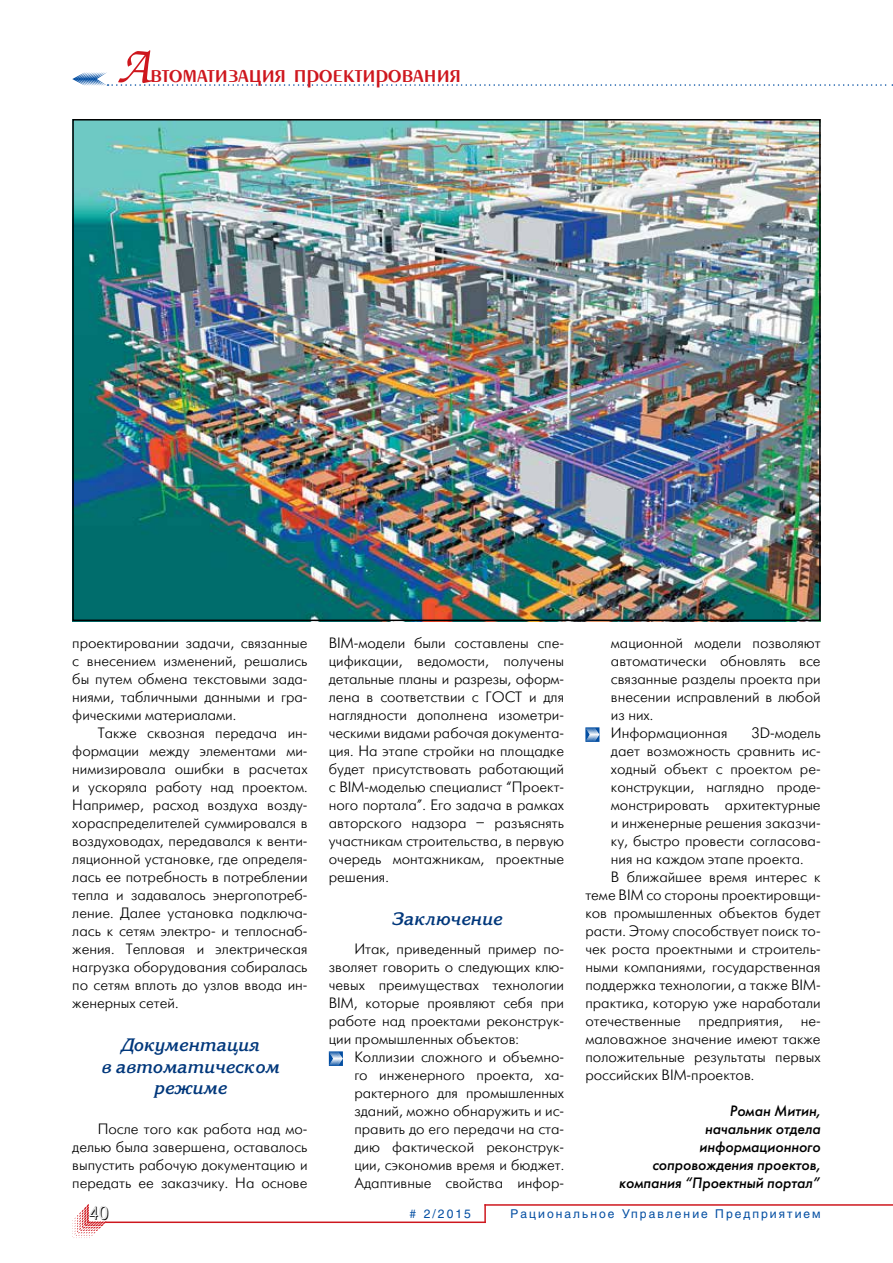
<style>
.page{position:relative;width:893px;height:1263px;background:#fff}
.page>*{position:absolute;margin:0;border:0;box-sizing:border-box;transform-origin:0 0}
.t1{font:27px "Penta Demi";color:#ce171e}
.t2{font:italic 700 18px/21.6px "Korinna C";color:#00377b;text-align:center}
.t3{font:18px "Futuris Shadow C";color:#000}
.t4{font:15px/18px "Futuris Light C";color:#000;text-align:justify}
.t5{font:italic 15px/18px "Futuris C";color:#000;text-align:right}
.t6{font:12px "Helios";letter-spacing:.17em;color:#034ea2}
.s1{font-family:"Zapf Chancery C";font-size:54px}
</style>
<div class="page">
<svg style="left:72px;top:1204px;width:34px;height:34px"></svg>
<svg style="left:484px;top:1206px;width:2px;height:15px"></svg>
<hr style="left:105px;top:1221px;width:381px;height:2px;background:#ce171e">
<hr style="left:484px;top:1204px;width:409px;height:2px;background:#ce171e">
<svg style="left:72px;top:72px;width:821px;height:14px"></svg>
<svg style="left:329px;top:1051px;width:14px;height:15px"></svg>
<svg style="left:585px;top:727px;width:14px;height:15px"></svg>
<img style="left:75px;top:122px;width:743px;height:496px">
<h1 class="t1" style="left:117px;top:60px;width:346px"><span class="s1">А</span>втоматизация проектирования</h1>
<p class="t4" style="left:72px;top:634px;width:237px">проектировании задачи, связанные с внесением изменений, решались бы путем обмена текстовыми зада&shy;ниями, табличными данными и гра&shy;фическими материалами.</p>
<p class="t4" style="left:72px;top:724px;width:237px;text-indent:26px">Также сквозная передача ин&shy;формации между элементами ми&shy;нимизировала ошибки в расчетах и ускоряла работу над проектом.<br>Например, расход воздуха возду&shy;хораспределителей суммировался в воздуховодах, передавался к венти&shy;ляционной установке, где определя&shy;лась ее потребность в потреблении тепла и задавалось энергопотреб&shy;ление. Далее установка подключа&shy;лась к сетям электро- и теплоснаб&shy;жения. Тепловая и электрическая нагрузка оборудования собиралась по сетям вплоть до узлов ввода ин&shy;женерных сетей.</p>
<p class="t2" style="left:101px;top:1035px;width:180px">Документация<br>в автоматическом режиме</p>
<p class="t4" style="left:72px;top:1120px;width:237px;text-indent:26px">После того как работа над мо&shy;делью была завершена, оставалось выпустить рабочую документацию и передать ее заказчику. На основе</p>
<p class="t4" style="left:329px;top:634px;width:237px">BIM-модели были составлены спе&shy;цификации, ведомости, получены детальные планы и разрезы, оформ&shy;лена в соответствии с ГОСТ и для наглядности дополнена изометри&shy;ческими видами рабочая документа&shy;ция. На этапе стройки на площадке будет присутствовать работающий с BIM-моделью специалист “Проект&shy;ного портала”. Его задача в рамках авторского надзора – разъяснять участникам строительства, в первую очередь монтажникам, проектные решения.</p>
<p class="t2" style="left:391px;top:909px;width:112px">Заключение</p>
<p class="t4" style="left:329px;top:940px;width:237px;text-indent:26px">Итак, приведенный пример по&shy;зволяет говорить о следующих клю&shy;чевых преимуществах технологии BIM, которые проявляют себя при работе над проектами реконструк&shy;ции промышленных объектов:</p>
<p class="t4" style="left:354px;top:1048px;width:211px">Коллизии сложного и объемно&shy;го инженерного проекта, ха&shy;рактерного для промышленных зданий, можно обнаружить и ис&shy;править до его передачи на ста&shy;дию фактической реконструк&shy;ции, сэкономив время и бюджет.<br>Адаптивные свойства инфор-</p>
<p class="t4" style="left:611px;top:634px;width:211px;text-align:left">мационной модели позволяют автоматически обновлять все связанные разделы проекта при внесении исправлений в любой из них.<br>Информационная</p>
<p class="t4" style="left:751px;top:724px;width:71px">3D-модель</p>
<p class="t4" style="left:611px;top:742px;width:211px">дает возможность сравнить ис-</p>
<p class="t4" style="left:611px;top:760px;width:211px">ходный объект с проектом ре-</p>
<p class="t4" style="left:611px;top:778px;width:211px">конструкции, наглядно проде-</p>
<p class="t4" style="left:611px;top:796px;width:211px">монстрировать архитектурные</p>
<p class="t4" style="left:611px;top:814px;width:211px">и инженерные решения заказчи-</p>
<p class="t4" style="left:611px;top:832px;width:211px">ку, быстро провести согласова-</p>
<p class="t4" style="left:611px;top:850px;width:194px">ния на каждом этапе проекта.</p>
<p class="t4" style="left:611px;top:868px;width:211px">В ближайшее время интерес к</p>
<p class="t4" style="left:585px;top:886px;width:237px">теме BIM со стороны проектировщи-</p>
<p class="t4" style="left:585px;top:904px;width:237px">ков промышленных объектов будет</p>
<p class="t4" style="left:585px;top:922px;width:237px">расти. Этому способствует поиск то-</p>
<p class="t4" style="left:585px;top:940px;width:237px">чек роста проектными и строитель-</p>
<p class="t4" style="left:585px;top:958px;width:237px">ными компаниями, государственная</p>
<p class="t4" style="left:585px;top:976px;width:237px">поддержка технологии, а также BIM-</p>
<p class="t4" style="left:585px;top:994px;width:237px">практика, которую уже наработали</p>
<p class="t4" style="left:585px;top:1012px;width:237px">отечественные предприятия, не-</p>
<p class="t4" style="left:585px;top:1030px;width:237px">маловажное значение имеют также</p>
<p class="t4" style="left:585px;top:1048px;width:237px">положительные результаты первых</p>
<p class="t4" style="left:585px;top:1066px;width:171px">российских BIM-проектов.</p>
<p class="t5" style="left:619px;top:1102px;width:203px">Роман Митин,<br>начальник отдела информационного сопровождения проектов, компания “Проектный портал”</p>
<p class="t3" style="left:89px;top:1204px;width:21px">40</p>
<p class="t6" style="left:510px;top:1207px;width:312px">Рациональное Управление Предприятием</p>
<p class="t6" style="left:410px;top:1207px;width:63px"># 2/2015</p>
</div>
